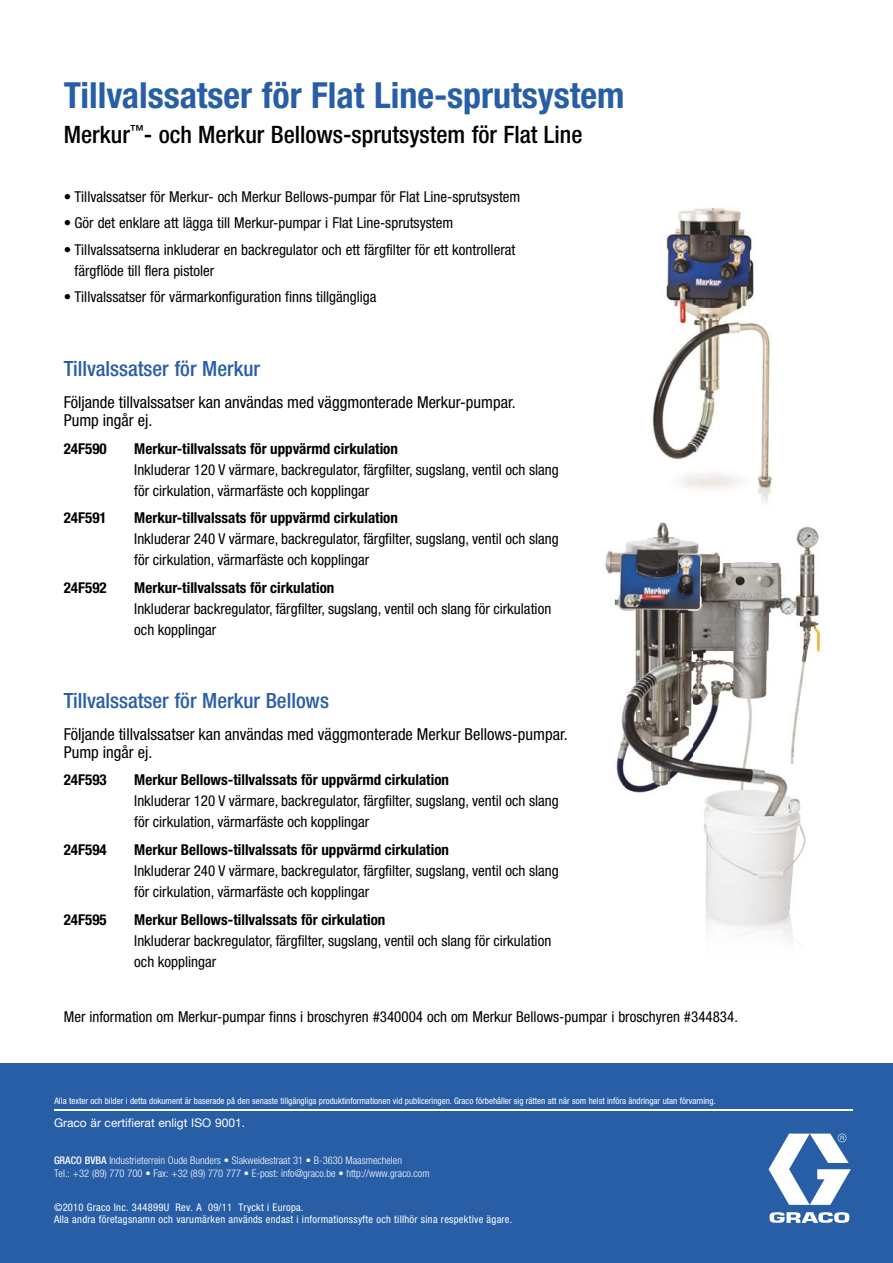
<style>
.page{position:relative;width:893px;height:1263px;background:#fff}
.page>*{position:absolute;margin:0;border:0;box-sizing:border-box;transform-origin:0 0}
.t1{font:700 condensed 36px "Helvetica Neue LT Std";color:#285ea6}
.t2{font:500 condensed 24px "Helvetica Neue LT Std";color:#000}
.t3{font:500 condensed 21px "Helvetica Neue LT Std";color:#285ea6}
.t4{font:condensed 16.5px/18px "Helvetica Neue LT Std";color:#000}
.t5{font:condensed 15px/21px "Helvetica Neue LT Std";color:#000}
.t6{font:700 condensed 15px "Helvetica Neue LT Std";color:#000}
.t7{font:12px "Helvetica Neue LT Std";color:#fff}
.t8{font:300 condensed 10.5px/12.6px "Helvetica Neue LT Std";color:#fff}
.t9{font:condensed 10.5px/12px "Helvetica Neue LT Std";letter-spacing:.025em;color:#fff}
.t10{font:condensed 9px "Helvetica Neue LT Std";color:#fff}
.s1{font-weight:500}
</style>
<div class="page">
<div style="left:0;top:1063px;width:893px;height:200px;background:#285ea6"></div>
<svg style="left:768px;top:1133px;width:83px;height:90px"></svg>
<img style="left:652px;top:207px;width:120px;height:297px">
<img style="left:605px;top:522px;width:216px;height:417px">
<hr style="left:54px;top:1110px;width:798px;height:1px;background:#fff">
<h1 class="t1" style="left:64px;top:82px;width:562px">Tillvalssatser för Flat Line-sprutsystem</h1>
<h2 class="t2" style="left:64px;top:125px;width:520px">Merkur<sup>™</sup>- och Merkur Bellows-sprutsystem för Flat Line</h2>
<p class="t5" style="left:64px;top:188px;width:458px">• Tillvalssatser för Merkur- och Merkur Bellows-pumpar för Flat Line-sprutsystem</p>
<p class="t5" style="left:64px;top:214px;width:391px">• Gör det enklare att lägga till Merkur-pumpar i Flat Line-sprutsystem</p>
<p class="t5" style="left:75px;top:241px;width:442px;text-indent:-11px">• Tillvalssatserna inkluderar en backregulator och ett färgfilter för ett kontrollerat färgflöde till flera pistoler</p>
<p class="t5" style="left:64px;top:288px;width:314px">• Tillvalssatser för värmarkonfiguration finns tillgängliga</p>
<h3 class="t3" style="left:64px;top:361px;width:198px">Tillvalssatser för Merkur</h3>
<p class="t4" style="left:64px;top:395px;width:453px">Följande tillvalssatser kan användas med väggmonterade Merkur-pumpar.<br>Pump ingår ej.</p>
<p class="t6" style="left:64px;top:443px;width:44px">24F590</p>
<p class="t6" style="left:134px;top:443px;width:265px">Merkur-tillvalssats för uppvärmd cirkulation</p>
<p class="t5" style="left:134px;top:461px;width:426px">Inkluderar 120 V värmare, backregulator, färgfilter, sugslang, ventil och slang för cirkulation, värmarfäste och kopplingar</p>
<p class="t6" style="left:64px;top:513px;width:44px">24F591</p>
<p class="t6" style="left:134px;top:513px;width:265px">Merkur-tillvalssats för uppvärmd cirkulation</p>
<p class="t5" style="left:134px;top:530px;width:426px">Inkluderar 240 V värmare, backregulator, färgfilter, sugslang, ventil och slang för cirkulation, värmarfäste och kopplingar</p>
<p class="t6" style="left:64px;top:582px;width:44px">24F592</p>
<p class="t6" style="left:134px;top:582px;width:202px">Merkur-tillvalssats för cirkulation</p>
<p class="t5" style="left:134px;top:600px;width:418px">Inkluderar backregulator, färgfilter, sugslang, ventil och slang för cirkulation och kopplingar</p>
<h3 class="t3" style="left:64px;top:693px;width:267px">Tillvalssatser för Merkur Bellows</h3>
<p class="t4" style="left:64px;top:727px;width:505px">Följande tillvalssatser kan användas med väggmonterade Merkur Bellows-pumpar.<br>Pump ingår ej.</p>
<p class="t6" style="left:64px;top:775px;width:44px">24F593</p>
<p class="t6" style="left:134px;top:775px;width:316px">Merkur Bellows-tillvalssats för uppvärmd cirkulation</p>
<p class="t5" style="left:134px;top:792px;width:426px">Inkluderar 120 V värmare, backregulator, färgfilter, sugslang, ventil och slang för cirkulation, värmarfäste och kopplingar</p>
<p class="t6" style="left:64px;top:844px;width:44px">24F594</p>
<p class="t6" style="left:134px;top:844px;width:316px">Merkur Bellows-tillvalssats för uppvärmd cirkulation</p>
<p class="t5" style="left:134px;top:862px;width:426px">Inkluderar 240 V värmare, backregulator, färgfilter, sugslang, ventil och slang för cirkulation, värmarfäste och kopplingar</p>
<p class="t6" style="left:64px;top:914px;width:44px">24F595</p>
<p class="t6" style="left:134px;top:914px;width:253px">Merkur Bellows-tillvalssats för cirkulation</p>
<p class="t5" style="left:134px;top:932px;width:418px">Inkluderar backregulator, färgfilter, sugslang, ventil och slang för cirkulation och kopplingar</p>
<p class="t5" style="left:64px;top:1008px;width:676px">Mer information om Merkur-pumpar finns i broschyren #340004 och om Merkur Bellows-pumpar i broschyren #344834.</p>
<p class="t10" style="left:54px;top:1097px;width:663px">Alla texter och bilder i detta dokument är baserade på den senaste tillgängliga produktinformationen vid publiceringen. Graco förbehåller sig rätten att när som helst införa ändringar utan förvarning.</p>
<p class="t7" style="left:54px;top:1118px;width:193px">Graco är certifierat enligt ISO 9001.</p>
<p class="t8" style="left:54px;top:1155px;width:377px"><span class="s1">GRACO BVBA</span> Industrieterrein Oude Bunders • Slakweidestraat 31 • B-3630 Maasmechelen<br>Tel.: +32 (89) 770 700 • Fax: +32 (89) 770 777 • E-post: info@graco.be • http://www.graco.com</p>
<p class="t9" style="left:54px;top:1202px;width:460px">©2010 Graco Inc. 344899U Rev. A 09/11 Tryckt i Europa.<br>Alla andra företagsnamn och varumärken används endast i informationssyfte och tillhör sina respektive ägare.</p>
</div>
